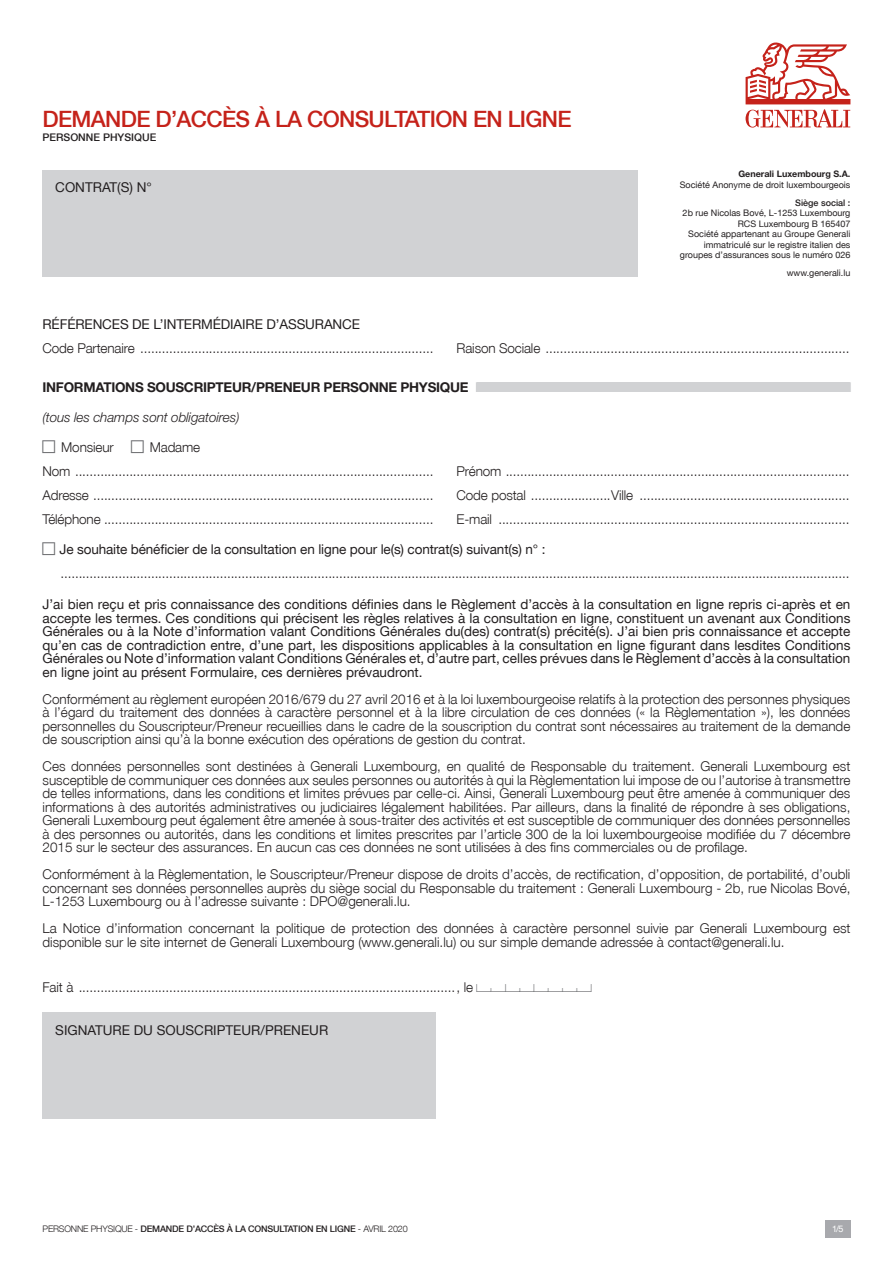
<style>
.page{position:relative;width:893px;height:1263px;background:#fff}
.page>*{position:absolute;margin:0;border:0;box-sizing:border-box;transform-origin:0 0}
.t1{font:500 22.5px "Helvetica Neue LT Std";letter-spacing:-.03em;color:#c5221a}
.t2{font:300 13.5px/13.5px "Helvetica Neue LT Std";color:#231f20}
.t3{font:13.5px/13.5px "Helvetica Neue LT Std";color:#231f20;text-align:justify}
.t4{font:900 13.5px "Helvetica Neue LT Std";letter-spacing:-.235em;color:#d1d2d4}
.t5{font:italic 300 13.5px "Helvetica Neue LT Std";letter-spacing:-.01em;color:#231f20}
.t6{font:500 10.5px "Helvetica Neue LT Std";color:#231f20}
.t7{font:9px/10.5px "Helvetica Neue LT Std";color:#231f20;text-align:right}
.t8{font:500 9px "Helvetica Neue LT Std";letter-spacing:-.02em;color:#231f20}
.t9{font:700 9px "Helvetica Neue LT Std";color:#231f20}
.t10{font:500 9px "Helvetica Neue LT Std";color:#231f20}
.t11{font:9px "Helvetica Neue LT Std";color:#fff}
.s1{font-weight:700;color:#231f20}
.s2{font-family:"Casesaremplir Roman Rise";font-weight:400;font-size:19.5px;color:#6c6d70}
.s3{font-weight:400}
.s4{font-weight:300}
</style>
<div class="page">
<div style="left:825px;top:1220px;width:25px;height:17px;background:#a8a9ad"></div>
<div style="left:43px;top:1013px;width:393px;height:106px;background:#d1d2d4"></div>
<div style="left:43px;top:170px;width:595px;height:106px;background:#d1d2d4"></div>
<svg style="left:745px;top:42px;width:105px;height:86px"></svg>
<h1 class="t1" style="left:43px;top:106px;width:531px">DEMANDE D’ACCÈS À LA CONSULTATION EN LIGNE</h1>
<p class="t6" style="left:43px;top:131px;width:115px">PERSONNE PHYSIQUE</p>
<p class="t3" style="left:55px;top:181px;width:98px">CONTRAT(S) N°</p>
<p class="t9" style="left:738px;top:169px;width:113px">Generali Luxembourg S.A.</p>
<p class="t7" style="left:680px;top:179px;width:172px">Société Anonyme de droit luxembourgeois</p>
<p class="t10" style="left:795px;top:197px;width:57px">Siège social :</p>
<p class="t7" style="left:680px;top:208px;width:172px">2b rue Nicolas Bové, L-1253 Luxembourg RCS Luxembourg B 165407<br>Société appartenant au Groupe Generali immatriculé sur le registre italien des groupes d’assurances sous le numéro 026</p>
<p class="t7" style="left:787px;top:268px;width:65px">www.generali.lu</p>
<p class="t3" style="left:43px;top:317px;width:319px">RÉFÉRENCES DE L’INTERMÉDIAIRE D’ASSURANCE</p>
<p class="t2" style="left:43px;top:341px;width:392px">Code Partenaire .................................................................................</p>
<p class="t2" style="left:457px;top:341px;width:394px">Raison Sociale ....................................................................................</p>
<p class="t4" style="left:43px;top:379px;width:810px"><span class="s1">I N F O R M AT I O N S S O U S C R I P T E U R / P R E N E U R P E R S O N N E P H Y S I Q U E</span> IIIIIIIIIIIIIIIIIIIIIIIIIIIIIIIIIIIIIIIIIIIIIIIIIIIIIIIIIIIIIIIIIIIIIIIIIIIIIIIIIIIIIIIIIIIIIIIIIIIIIIIIIIIIIIIIIIIIIIIIIIIIIIIIIIIIIIIIIIIIIIIIIIIIIIIIIIIIIIIIIIIIIIIIIIIIIIIIIIIIIIIIIIIIIIIIIIIIIIIIIIIIIIIIIIIIIIIIIIIIIIIIIIIIIIIIIIIIIIIIIIIIIIIIIIIIIIIIIIIIIIIIIIIIIIIII</p>
<p class="t5" style="left:43px;top:409px;width:199px">(tous les champs sont obligatoires)</p>
<p class="t2" style="left:43px;top:434px;width:392px;line-height:24px"><span class="s2">M</span> Monsieur <span class="s2">M</span> Madame<br>Nom ...................................................................................................</p>
<p class="t2" style="left:457px;top:464px;width:394px">Prénom ...............................................................................................</p>
<p class="t2" style="left:43px;top:488px;width:392px">Adresse ..............................................................................................</p>
<p class="t2" style="left:457px;top:488px;width:394px">Code postal ......................Ville ..........................................................</p>
<p class="t2" style="left:43px;top:512px;width:392px">Téléphone ...........................................................................................</p>
<p class="t2" style="left:457px;top:512px;width:394px">E-mail .................................................................................................</p>
<p class="t2" style="left:61px;top:536px;width:790px;line-height:24px;text-indent:-18px"><span class="s2">M</span><span class="s3">Je souhaite bénéficier de la consultation en ligne pour le(s) contrat(s) suivant(s) n° : </span>..........................................................................................................................................................................................................................</p>
<p class="t3" style="left:43px;top:597px;width:809px">J’ai bien reçu et pris connaissance des conditions définies dans le Règlement d’accès à la consultation en ligne repris ci-après et en accepte les termes. Ces conditions qui précisent les règles relatives à la consultation en ligne, constituent un avenant aux Conditions Générales ou à la Note d’information valant Conditions Générales du(des) contrat(s) précité(s). J’ai bien pris connaissance et accepte qu’en cas de contradiction entre, d’une part, les dispositions applicables à la consultation en ligne figurant dans lesdites Conditions Générales ou Note d’information valant Conditions Générales et, d’autre part, celles prévues dans le Règlement d’accès à la consultation en ligne joint au présent Formulaire, ces dernières prévaudront.</p>
<p class="t2" style="left:43px;top:692px;width:809px;text-align:justify">Conformément au règlement européen 2016/679 du 27 avril 2016 et à la loi luxembourgeoise relatifs à la protection des personnes physiques à l’égard du traitement des données à caractère personnel et à la libre circulation de ces données (« la Règlementation »), les données personnelles du Souscripteur/Preneur recueillies dans le cadre de la souscription du contrat sont nécessaires au traitement de la demande de souscription ainsi qu’à la bonne exécution des opérations de gestion du contrat.</p>
<p class="t2" style="left:43px;top:759px;width:809px;text-align:justify">Ces données personnelles sont destinées à Generali Luxembourg, en qualité de Responsable du traitement. Generali Luxembourg est susceptible de communiquer ces données aux seules personnes ou autorités à qui la Règlementation lui impose de ou l’autorise à transmettre de telles informations, dans les conditions et limites prévues par celle-ci. Ainsi, Generali Luxembourg peut être amenée à communiquer des informations à des autorités administratives ou judiciaires légalement habilitées. Par ailleurs, dans la finalité de répondre à ses obligations, Generali Luxembourg peut également être amenée à sous-traiter des activités et est susceptible de communiquer des données personnelles à des personnes ou autorités, dans les conditions et limites prescrites par l’article 300 de la loi luxembourgeoise modifiée du 7 décembre 2015 sur le secteur des assurances. En aucun cas ces données ne sont utilisées à des fins commerciales ou de profilage.</p>
<p class="t2" style="left:43px;top:867px;width:809px;text-align:justify">Conformément à la Règlementation, le Souscripteur/Preneur dispose de droits d’accès, de rectification, d’opposition, de portabilité, d’oubli concernant ses données personnelles auprès du siège social du Responsable du traitement : Generali Luxembourg - 2b, rue Nicolas Bové, L-1253 Luxembourg ou à l’adresse suivante : DPO@generali.lu.</p>
<p class="t2" style="left:43px;top:921px;width:809px">La Notice d’information concernant la politique de protection des données à caractère personnel suivie par Generali Luxembourg est disponible sur le site internet de Generali Luxembourg (www.generali.lu) ou sur simple demande adressée à contact@generali.lu.</p>
<p class="t2" style="left:43px;top:980px;width:550px">Fait à ........................................................................................................, le <span class="s2">acbcbbbc</span></p>
<p class="t3" style="left:55px;top:1023px;width:274px">SIGNATURE DU SOUSCRIPTEUR/PRENEUR</p>
<p class="t8" style="left:43px;top:1223px;width:367px"><span class="s4">PERSONNE PHYSIQUE -</span> DEMANDE D’ACCÈS À LA CONSULTATION EN LIGNE <span class="s4">- AVRIL 2020</span></p>
<p class="t11" style="left:832px;top:1223px;width:13px">1/5</p>
</div>
